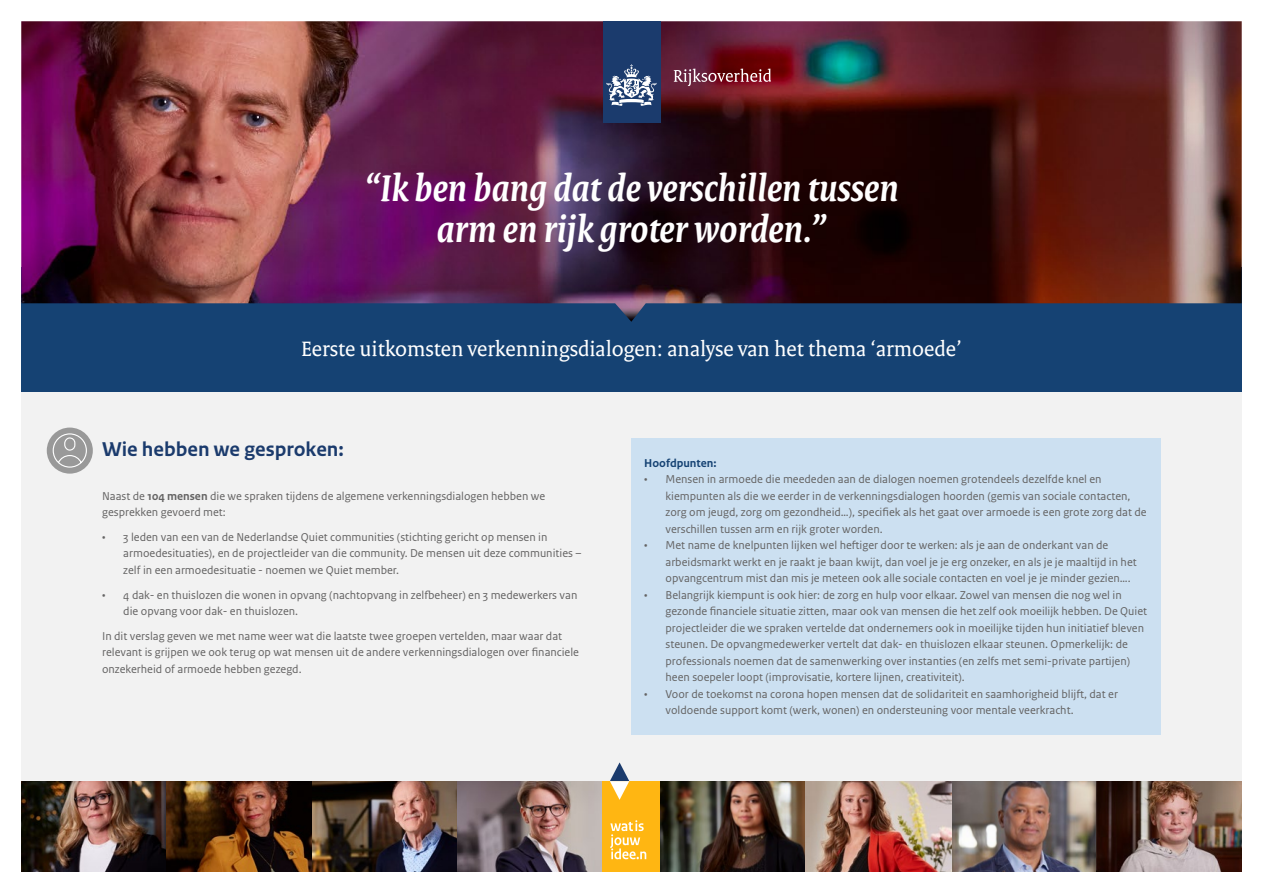
<style>
.page{position:relative;width:1263px;height:893px;background:#fff}
.page>*{position:absolute;margin:0;border:0;box-sizing:border-box;transform-origin:0 0}
.t1{font:italic 700 39.6px/41px "Rijksoverheid Serif";color:#fff;text-align:center}
.t2{font:22.5px "Rijksoverheid Serif";color:#fff}
.t3{font:700 21px "Rijksoverheid Sans Text";color:#1b3b6d}
.t4{font:12px/16.5px "Rijksoverheid Sans Text";color:#646363}
.t5{font:700 12px "Rijksoverheid Sans Text";color:#154273}
.s1{font-weight:700}
</style>
<div class="page">
<div style="left:21px;top:392px;width:1221px;height:480px;background:#f2f2f2"></div>
<div style="left:21px;top:267px;width:1221px;height:125px;background:#154273"></div>
<img style="left:21px;top:21px;width:1221px;height:301px">
<div style="left:602px;top:21px;width:58px;height:101px;background:#1b3b6d"></div>
<svg style="left:606px;top:64px;width:50px;height:42px"></svg>
<svg style="left:674px;top:69px;width:97px;height:17px;background:#8f4653"></svg>
<div style="left:47px;top:428px;width:46px;height:46px;background:#999;border-radius:50%"></div>
<svg style="left:52px;top:433px;width:35px;height:35px"></svg>
<img style="left:21px;top:781px;width:146px;height:91px">
<img style="left:660px;top:781px;width:146px;height:91px">
<img style="left:312px;top:781px;width:145px;height:91px">
<img style="left:951px;top:781px;width:145px;height:91px">
<img style="left:167px;top:781px;width:145px;height:91px">
<img style="left:806px;top:781px;width:145px;height:91px">
<img style="left:457px;top:781px;width:146px;height:91px">
<img style="left:1096px;top:781px;width:146px;height:91px">
<div style="left:603px;top:781px;width:57px;height:91px;background:#ffb612"></div>
<svg style="left:610px;top:820px;width:37px;height:39px"></svg>
<svg style="left:610px;top:762px;width:19px;height:38px"></svg>
<div style="left:631px;top:438px;width:530px;height:296px;background:#cce0f1"></div>
<h1 class="t1" style="left:365px;top:167px;width:535px">“Ik ben bang dat de verschillen tussen arm en rijk groter worden.”</h1>
<h2 class="t2" style="left:301px;top:335px;width:662px">Eerste uitkomsten verkenningsdialogen: analyse van het thema ‘armoede’</h2>
<h3 class="t3" style="left:102px;top:438px;width:243px">Wie hebben we gesproken:</h3>
<p class="t4" style="left:102px;top:488px;width:445px">Naast de <span class="s1">104 mensen</span> die we spraken tijdens de algemene verkenningsdialogen hebben we gesprekken gevoerd met:</p>
<p class="t4" style="left:123px;top:529px;width:460px;text-indent:-21px">• 3 leden van een van de Nederlandse Quiet communities (stichting gericht op mensen in armoedesituaties), en de projectleider van die community. De mensen uit deze communities – zelf in een armoedesituatie - noemen we Quiet member.</p>
<p class="t4" style="left:123px;top:587px;width:456px;text-indent:-21px">• 4 dak- en thuislozen die wonen in opvang (nachtopvang in zelfbeheer) en 3 medewerkers van die opvang voor dak- en thuislozen.</p>
<p class="t4" style="left:102px;top:628px;width:478px">In dit verslag geven we met name weer wat die laatste twee groepen vertelden, maar waar dat relevant is grijpen we ook terug op wat mensen uit de andere verkenningsdialogen over financiele onzekerheid of armoede hebben gezegd.</p>
<p class="t5" style="left:644px;top:456px;width:74px">Hoofdpunten:</p>
<p class="t4" style="left:665px;top:471px;width:483px;text-indent:-21px">• Mensen in armoede die meededen aan de dialogen noemen grotendeels dezelfde knel en kiempunten als die we eerder in de verkenningsdialogen hoorden (gemis van sociale contacten, zorg om jeugd, zorg om gezondheid…), specifiek als het gaat over armoede is een grote zorg dat de verschillen tussen arm en rijk groter worden.</p>
<p class="t4" style="left:665px;top:537px;width:473px;text-indent:-21px">• Met name de knelpunten lijken wel heftiger door te werken: als je aan de onderkant van de arbeidsmarkt werkt en je raakt je baan kwijt, dan voel je je erg onzeker, en als je je maaltijd in het opvangcentrum mist dan mis je meteen ook alle sociale contacten en voel je je minder gezien….</p>
<p class="t4" style="left:665px;top:587px;width:483px;text-indent:-21px">• Belangrijk kiempunt is ook hier: de zorg en hulp voor elkaar. Zowel van mensen die nog wel in gezonde financiele situatie zitten, maar ook van mensen die het zelf ook moeilijk hebben. De Quiet projectleider die we spraken vertelde dat ondernemers ook in moeilijke tijden hun initiatief bleven steunen. De opvangmedewerker vertelt dat dak- en thuislozen elkaar steunen. Opmerkelijk: de professionals noemen dat de samenwerking over instanties (en zelfs met semi-private partijen) heen soepeler loopt (improvisatie, kortere lijnen, creativiteit).</p>
<p class="t4" style="left:665px;top:686px;width:454px;text-indent:-21px">• Voor de toekomst na corona hopen mensen dat de solidariteit en saamhorigheid blijft, dat er voldoende support komt (werk, wonen) en ondersteuning voor mentale veerkracht.</p>
</div>
